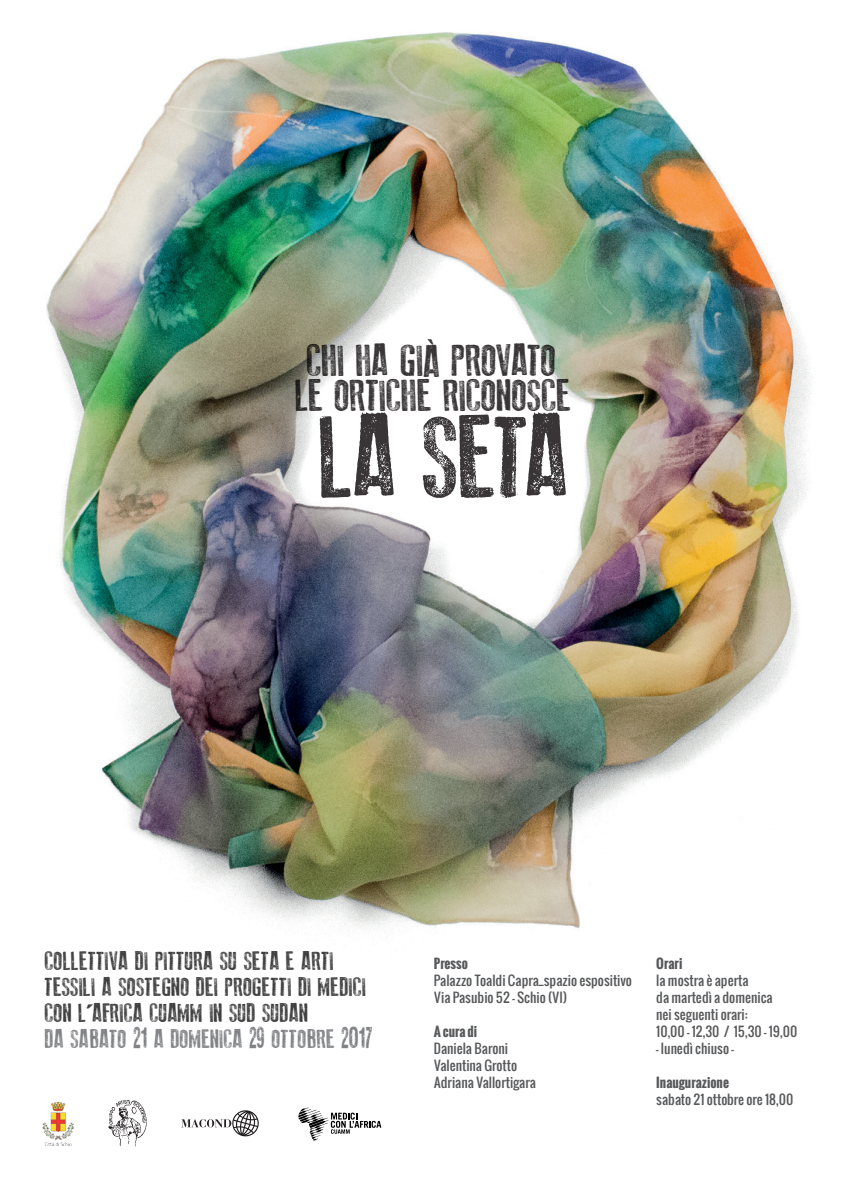
<style>
.page{position:relative;width:842px;height:1191px;background:#fff}
.page>*{position:absolute;margin:0;border:0;box-sizing:border-box;transform-origin:0 0}
.t1{font:115.7px "Old Press";letter-spacing:-.03em;color:#231f20}
.t2{font:44.6px/34.9px "Old Press";letter-spacing:-.01em;color:#231f20}
.t3{font:26px/26px "Old Press";color:#3e3e3f}
.t4{font:26px "Old Press";color:#808285}
.t5{font:13px/17px "Oswald";color:#57585a}
.t6{font:700 13px "Oswald";color:#57585a}
</style>
<div class="page">
<img style="left:46px;top:32px;width:766px;height:949px">
<svg style="left:181px;top:1110px;width:78px;height:26px"></svg>
<svg style="left:298px;top:1107px;width:83px;height:33px"></svg>
<img style="left:108px;top:1100px;width:39px;height:47px">
<img style="left:42px;top:1102px;width:32px;height:43px">
<h2 class="t2" style="left:296px;top:344px;width:278px">CHI HA GIÀ PROVATO<br>LE ORTICHE RICONOSCE</h2>
<h1 class="t1" style="left:320px;top:398px;width:253px">LA SETA</h1>
<h3 class="t3" style="left:45px;top:948px;width:323px">COLLETTIVA DI PITTURA SU SETA E ARTI<br>TESSILI A SOSTEGNO DEI PROGETTI DI MEDICI<br>CON L’AFRICA CUAMM IN SUD SUDAN</h3>
<h3 class="t4" style="left:45px;top:1025px;width:329px">DA SABATO 21 A DOMENICA 29 OTTOBRE 2017</h3>
<p class="t6" style="left:434px;top:953px;width:36px">Presso</p>
<p class="t5" style="left:434px;top:971px;width:200px">Palazzo Toaldi Capra_spazio espositivo<br>Via Pasubio 52 – Schio (VI)</p>
<p class="t6" style="left:434px;top:1021px;width:45px">A cura di</p>
<p class="t5" style="left:434px;top:1039px;width:104px">Daniela Baroni<br>Valentina Grotto<br>Adriana Vallortigara</p>
<p class="t6" style="left:656px;top:953px;width:28px">Orari</p>
<p class="t5" style="left:656px;top:971px;width:143px">la mostra è aperta<br>da martedì a domenica<br>nei seguenti orari:<br>10,00 - 12,30 / 15,30 - 19,00</p>
<p class="t5" style="left:656px;top:1039px;width:79px">- lunedì chiuso -</p>
<p class="t6" style="left:656px;top:1072px;width:74px">Inaugurazione</p>
<p class="t5" style="left:656px;top:1090px;width:139px">sabato 21 ottobre ore 18,00</p>
</div>
